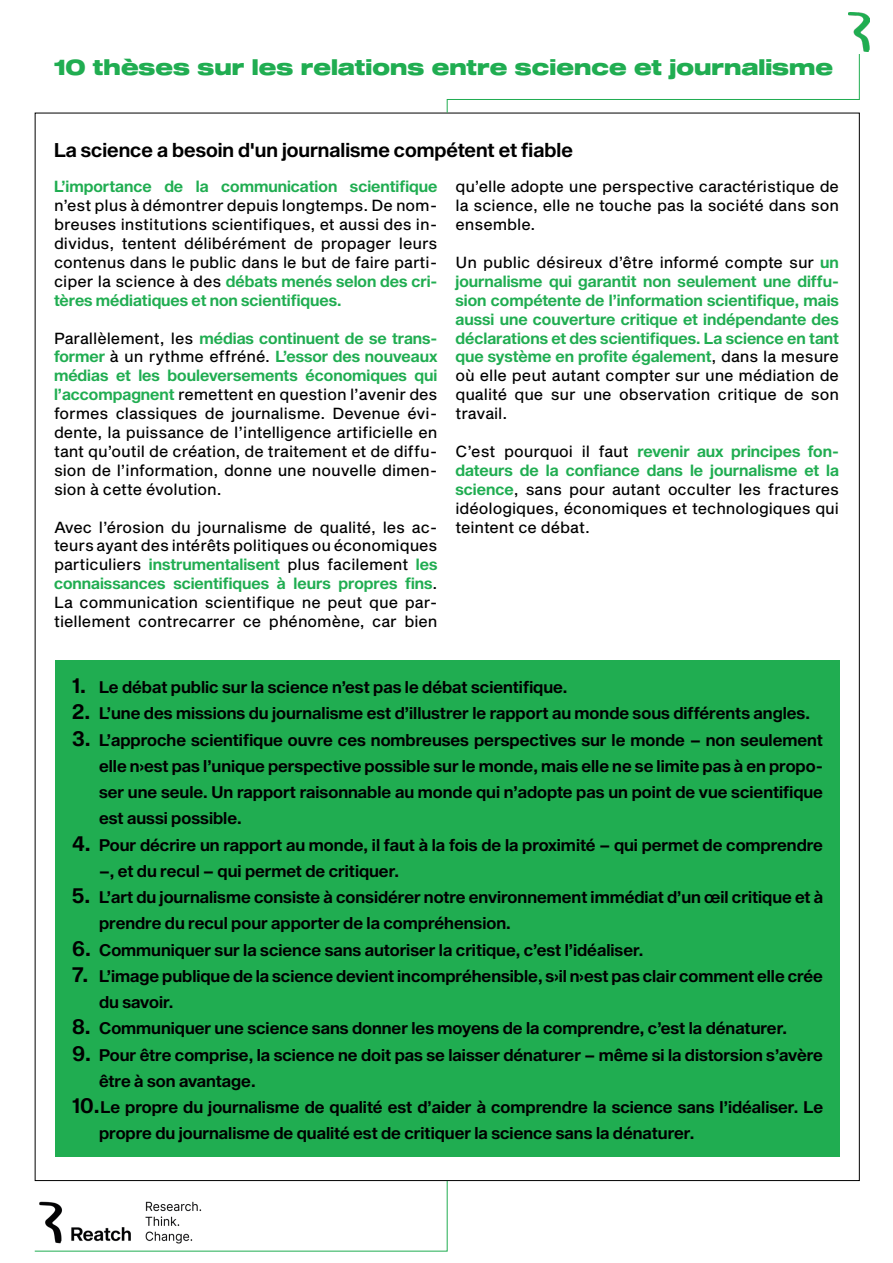
<style>
.page{position:relative;width:893px;height:1263px;background:#fff}
.page>*{position:absolute;margin:0;border:0;box-sizing:border-box;transform-origin:0 0}
.t1{font:21.75px "Sequel 100 Wide 85";color:#20ad51}
.t2{font:19.5px "Sequel Sans Semi Bold Head";color:#000}
.t3{font:16.5px/26.2px "Sequel Sans Semi Bold Head";color:#000}
.t4{font:15.75px/18.9px "Sequel Sans Roman Body";color:#000;text-align:justify}
.t5{font:15.75px/18.9px "Sequel Sans Semi Bold Head";color:#20ad51;text-align:justify}
.s1{font-family:"Sequel Sans Semi Bold Head";color:#20ad51}
.s2{font-family:"Sequel Sans Roman Body";color:#000}
.s3{font-size:21px}
</style>
<div class="page">
<svg style="left:221px;top:1180px;width:227px;height:72px"></svg>
<svg style="left:446px;top:54px;width:414px;height:59px"></svg>
<img style="left:848px;top:12px;width:22px;height:39px">
<img style="left:34px;top:1180px;width:187px;height:72px">
<div style="left:55px;top:660px;width:785px;height:496px;background:#20ad51"></div>
<p class="t1" style="left:54px;top:52px;width:781px">10 thèses sur les relations entre science et journalisme</p>
<p class="t2" style="left:54px;top:136px;width:520px">La science a besoin d'un journalisme compétent et fiable</p>
<p class="t4" style="left:54px;top:178px;width:385px"><span class="s1">L’importance de la communication scientifique </span>n’est plus à démontrer depuis longtemps. De nom&shy;breuses institutions scientifiques, et aussi des in&shy;dividus, tentent délibérément de propager leurs contenus dans le public dans le but de faire parti&shy;ciper la science à des <span class="s1">débats menés selon des cri&shy;tères médiatiques et non scientifiques.</span></p>
<p class="t4" style="left:54px;top:329px;width:385px">Parallèlement, les <span class="s1">médias continuent de se trans&shy;former</span> à un rythme effréné. <span class="s1">L’essor des nouveaux médias et les bouleversements économiques qui l’accompagnent</span> remettent en question l’avenir des formes classiques de journalisme. Devenue évi&shy;dente, la puissance de l’intelligence artificielle en tant qu’outil de création, de traitement et de diffu&shy;sion de l’information, donne une nouvelle dimen&shy;sion à cette évolution.</p>
<p class="t4" style="left:54px;top:518px;width:385px">Avec l’érosion du journalisme de qualité, les ac&shy;teurs ayant des intérêts politiques ou économiques particuliers <span class="s1">instrumentalisent</span> plus facilement <span class="s1">les connaissances scientifiques à leurs propres fins</span>.<br>La communication scientifique ne peut que par&shy;tiellement contrecarrer ce phénomène, car bien</p>
<p class="t4" style="left:455px;top:178px;width:385px">qu’elle adopte une perspective caractéristique de la science, elle ne touche pas la société dans son ensemble.</p>
<p class="t5" style="left:455px;top:253px;width:385px"><span class="s2">Un public désireux d’être informé compte sur</span> un journalisme qui garantit non seulement une diffu&shy;sion compétente de l’information scientifique, mais aussi une couverture critique et indépendante des déclarations et des scientifiques. La science en tant que système en profite également<span class="s2">, dans la mesure où elle peut autant compter sur une médiation de qualité que sur une observation critique de son travail.</span></p>
<p class="t4" style="left:455px;top:442px;width:385px">C’est pourquoi il faut <span class="s1">revenir aux principes fon&shy;dateurs de la confiance dans le journalisme et la science</span>, sans pour autant occulter les fractures idéologiques, économiques et technologiques qui teintent ce débat.</p>
<p class="t3" style="left:72px;top:675px;width:497px"><span class="s3">1.</span> Le débat public sur la science n’est pas le débat scientifique.</p>
<p class="t3" style="left:72px;top:701px;width:739px"><span class="s3">2.</span> L’une des missions du journalisme est d’illustrer le rapport au monde sous différents angles.</p>
<p class="t3" style="left:99px;top:727px;width:725px;text-align:justify;text-indent:-27px"><span class="s3">3.</span> L’approche scientifique ouvre ces nombreuses perspectives sur le monde – non seulement elle n›est pas l’unique perspective possible sur le monde, mais elle ne se limite pas à en propo&shy;ser une seule. Un rapport raisonnable au monde qui n’adopte pas un point de vue scientifique est aussi possible.</p>
<p class="t3" style="left:99px;top:832px;width:725px;text-indent:-27px"><span class="s3">4.</span> Pour décrire un rapport au monde, il faut à la fois de la proximité – qui permet de comprendre –, et du recul – qui permet de critiquer.</p>
<p class="t3" style="left:99px;top:885px;width:725px;text-indent:-27px"><span class="s3">5.</span> L’art du journalisme consiste à considérer notre environnement immédiat d’un œil critique et à prendre du recul pour apporter de la compréhension.</p>
<p class="t3" style="left:72px;top:937px;width:573px"><span class="s3">6.</span> Communiquer sur la science sans autoriser la critique, c’est l’idéaliser.</p>
<p class="t3" style="left:99px;top:963px;width:725px;text-indent:-27px"><span class="s3">7.</span> L’image publique de la science devient incompréhensible, s›il n›est pas clair comment elle crée du savoir.</p>
<p class="t3" style="left:72px;top:1016px;width:717px"><span class="s3">8.</span> Communiquer une science sans donner les moyens de la comprendre, c’est la dénaturer.</p>
<p class="t3" style="left:99px;top:1042px;width:725px;text-indent:-27px"><span class="s3">9.</span> Pour être comprise, la science ne doit pas se laisser dénaturer – même si la distorsion s’avère être à son avantage.</p>
<p class="t3" style="left:99px;top:1095px;width:725px;text-indent:-27px"><span class="s3">10.</span>Le propre du journalisme de qualité est d’aider à comprendre la science sans l’idéaliser. Le propre du journalisme de qualité est de critiquer la science sans la dénaturer.</p>
</div>
